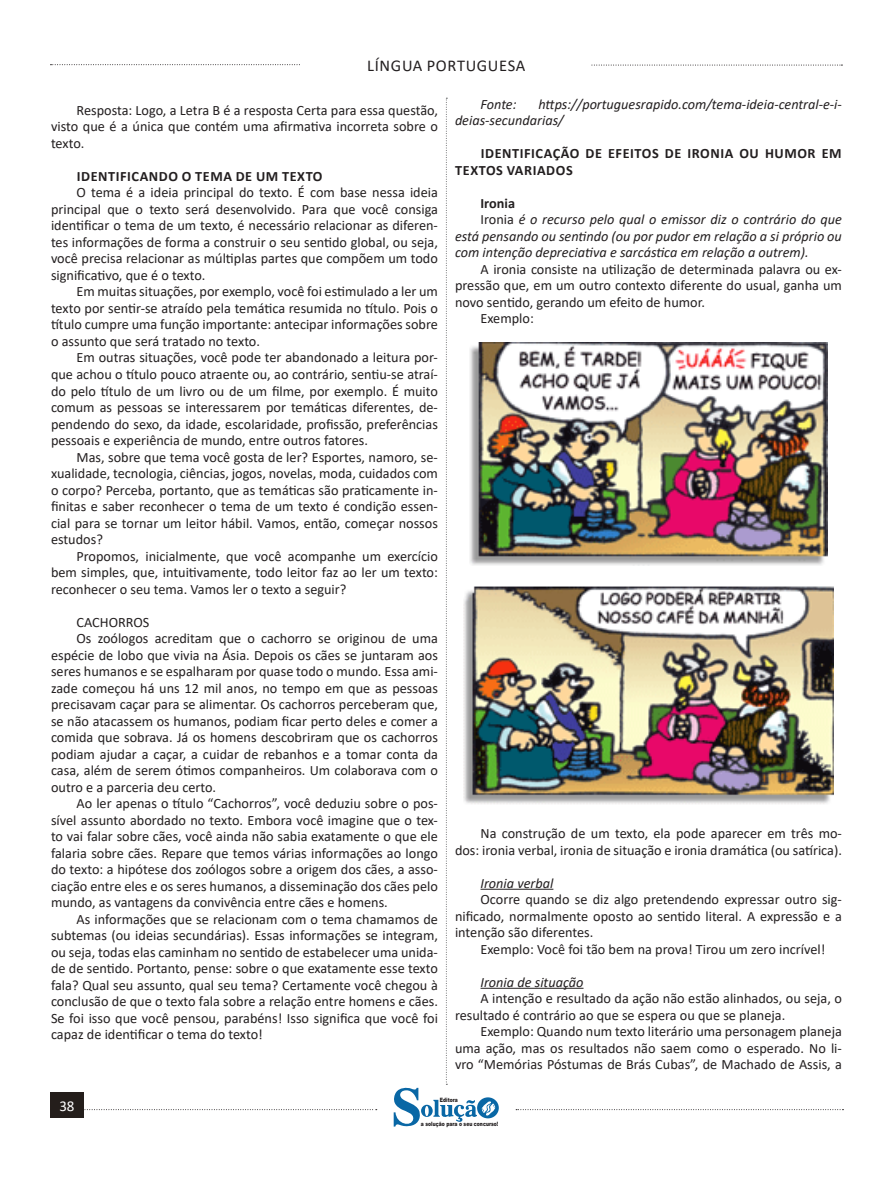
<style>
.page{position:relative;width:893px;height:1191px;background:#fff}
.page>*{position:absolute;margin:0;border:0;box-sizing:border-box;transform-origin:0 0}
.t1{font:16.5px "Calibri";letter-spacing:.04em;color:#231f20}
.t2{font:15px "Calibri";color:#fff}
.Re_Citação{font:14.25px/16.5px "Calibri";color:#231f20;text-align:justify}
.TEXTO_BASE{font:14.25px/16.5px "Calibri";color:#231f20;text-align:justify}
.TEXTO_BASE-2{font:italic 14.25px/16.5px "Calibri";color:#231f20;text-align:justify}
.Default{font:14.25px/16.5px "Calibri";color:#231f20;text-align:justify}
.Re_Citação-2{font:700 14.25px/16.5px "Calibri";letter-spacing:.04em;color:#231f20}
.FONT_REF{font:italic 14.25px/16.5px "Calibri";color:#231f20}
.TITULO_DE_ASSUNTO__CORPO{font:700 14.25px "Calibri";color:#231f20}
.t3{font:900 6px "Arial";color:#231f20;scale:.76 1}
.s1{font-style:normal}
</style>
<div class="page">
<svg style="left:84px;top:1109px;width:293px;height:1px"></svg>
<svg style="left:50px;top:64px;width:250px;height:1px"></svg>
<svg style="left:591px;top:65px;width:251px;height:1px"></svg>
<svg style="left:516px;top:1109px;width:327px;height:1px"></svg>
<div style="left:50px;top:1092px;width:34px;height:26px;background:#241e1b"></div>
<svg style="left:394px;top:98px;width:105px;height:1029px"></svg>
<hr style="left:480px;top:888px;width:73px;height:1px;background:#231f20">
<hr style="left:480px;top:987px;width:103px;height:1px;background:#231f20">
<img style="left:469px;top:342px;width:359px;height:223px">
<img style="left:463px;top:585px;width:371px;height:220px">
<p class="t1" style="left:367px;top:54px;width:160px">LÍNGUA PORTUGUESA</p>
<p class="Default" style="left:51px;top:102px;width:388px;text-indent:26px">Resposta: Logo, a Letra B é a resposta Certa para essa questão, visto que é a única que contém uma afirmativa incorreta sobre o texto.</p>
<p class="Re_Citação-2" style="left:77px;top:168px;width:247px">IDENTIFICANDO O TEMA DE UM TEXTO</p>
<p class="Re_Citação" style="left:51px;top:184px;width:388px;text-indent:26px">O tema é a ideia principal do texto. É com base nessa ideia principal que o texto será desenvolvido. Para que você consiga identificar o tema de um texto, é necessário relacionar as diferen&shy;tes informações de forma a construir o seu sentido global, ou seja, você precisa relacionar as múltiplas partes que compõem um todo significativo, que é o texto.</p>
<p class="Re_Citação" style="left:51px;top:283px;width:388px;text-indent:26px">Em muitas situações, por exemplo, você foi estimulado a ler um texto por sentir-se atraído pela temática resumida no título. Pois o título cumpre uma função importante: antecipar informações sobre o assunto que será tratado no texto.</p>
<p class="Re_Citação" style="left:51px;top:349px;width:388px;text-indent:26px">Em outras situações, você pode ter abandonado a leitura por&shy;que achou o título pouco atraente ou, ao contrário, sentiu-se atraí&shy;do pelo título de um livro ou de um filme, por exemplo. É muito comum as pessoas se interessarem por temáticas diferentes, de&shy;pendendo do sexo, da idade, escolaridade, profissão, preferências pessoais e experiência de mundo, entre outros fatores.</p>
<p class="Re_Citação" style="left:51px;top:448px;width:388px;text-indent:26px">Mas, sobre que tema você gosta de ler? Esportes, namoro, se&shy;xualidade, tecnologia, ciências, jogos, novelas, moda, cuidados com o corpo? Perceba, portanto, que as temáticas são praticamente in&shy;finitas e saber reconhecer o tema de um texto é condição essen&shy;cial para se tornar um leitor hábil. Vamos, então, começar nossos estudos?</p>
<p class="Re_Citação" style="left:51px;top:547px;width:388px;text-indent:26px">Propomos, inicialmente, que você acompanhe um exercício bem simples, que, intuitivamente, todo leitor faz ao ler um texto: reconhecer o seu tema. Vamos ler o texto a seguir?</p>
<p class="Re_Citação" style="left:77px;top:613px;width:74px">CACHORROS</p>
<p class="Re_Citação" style="left:51px;top:630px;width:388px;text-indent:26px">Os zoólogos acreditam que o cachorro se originou de uma espécie de lobo que vivia na Ásia. Depois os cães se juntaram aos seres humanos e se espalharam por quase todo o mundo. Essa ami&shy;zade começou há uns 12 mil anos, no tempo em que as pessoas precisavam caçar para se alimentar. Os cachorros perceberam que, se não atacassem os humanos, podiam ficar perto deles e comer a comida que sobrava. Já os homens descobriram que os cachorros podiam ajudar a caçar, a cuidar de rebanhos e a tomar conta da casa, além de serem ótimos companheiros. Um colaborava com o outro e a parceria deu certo.</p>
<p class="Re_Citação" style="left:51px;top:795px;width:388px;text-indent:26px">Ao ler apenas o título “Cachorros”, você deduziu sobre o pos&shy;sível assunto abordado no texto. Embora você imagine que o tex&shy;to vai falar sobre cães, você ainda não sabia exatamente o que ele falaria sobre cães. Repare que temos várias informações ao longo do texto: a hipótese dos zoólogos sobre a origem dos cães, a asso&shy;ciação entre eles e os seres humanos, a disseminação dos cães pelo mundo, as vantagens da convivência entre cães e homens.</p>
<p class="Re_Citação" style="left:51px;top:910px;width:388px;text-indent:26px">As informações que se relacionam com o tema chamamos de subtemas (ou ideias secundárias). Essas informações se integram, ou seja, todas elas caminham no sentido de estabelecer uma unida&shy;de de sentido. Portanto, pense: sobre o que exatamente esse texto fala? Qual seu assunto, qual seu tema? Certamente você chegou à conclusão de que o texto fala sobre a relação entre homens e cães.<br>Se foi isso que você pensou, parabéns! Isso significa que você foi capaz de identificar o tema do texto!</p>
<p class="FONT_REF" style="left:455px;top:95px;width:388px;text-indent:83px">https://portuguesrapido.com/tema-ideia-central-e-i&shy;deias-secundarias/</p>
<p class="Re_Citação-2" style="left:455px;top:145px;width:388px;text-indent:26px">IDENTIFICAÇÃO DE EFEITOS DE IRONIA OU HUMOR EM<br>TEXTOS VARIADOS</p>
<p class="TITULO_DE_ASSUNTO__CORPO" style="left:480px;top:193px;width:36px">Ironia</p>
<p class="TEXTO_BASE-2" style="left:455px;top:210px;width:388px;text-indent:26px"><span class="s1">Ironia</span> é o recurso pelo qual o emissor diz o contrário do que está pensando ou sentindo (ou por pudor em relação a si próprio ou com intenção depreciativa e sarcástica em relação a outrem).</p>
<p class="TEXTO_BASE" style="left:455px;top:260px;width:388px;text-indent:26px">A ironia consiste na utilização de determinada palavra ou ex&shy;pressão que, em um outro contexto diferente do usual, ganha um novo sentido, gerando um efeito de humor.</p>
<p class="TEXTO_BASE" style="left:480px;top:310px;width:55px">Exemplo:</p>
<p class="FONT_REF" style="left:480px;top:95px;width:38px">Fonte:</p>
<p class="TEXTO_BASE" style="left:455px;top:824px;width:388px;text-align:right">Na construção de um texto, ela pode aparecer em três mo&shy;dos: ironia verbal, ironia de situação e ironia dramática (ou satírica).</p>
<p class="TEXTO_BASE-2" style="left:480px;top:874px;width:74px">Ironia verbal</p>
<p class="TEXTO_BASE" style="left:455px;top:890px;width:388px;text-indent:26px">Ocorre quando se diz algo pretendendo expressar outro sig&shy;nificado, normalmente oposto ao sentido literal. A expressão e a intenção são diferentes.</p>
<p class="TEXTO_BASE" style="left:480px;top:940px;width:346px">Exemplo: Você foi tão bem na prova! Tirou um zero incrível!</p>
<p class="TEXTO_BASE-2" style="left:480px;top:973px;width:105px">Ironia de situação</p>
<p class="TEXTO_BASE" style="left:455px;top:989px;width:388px;text-indent:26px">A intenção e resultado da ação não estão alinhados, ou seja, o resultado é contrário ao que se espera ou que se planeja.</p>
<p class="TEXTO_BASE" style="left:455px;top:1022px;width:388px;text-indent:26px">Exemplo: Quando num texto literário uma personagem planeja uma ação, mas os resultados não saem como o esperado. No li&shy;vro “Memórias Póstumas de Brás Cubas”, de Machado de Assis, a</p>
<p class="t2" style="left:56px;top:1097px;width:20px">3838</p>
<p class="t3" style="left:440px;top:1095px;width:25px">Editora</p>
<p class="t3" style="left:421px;top:1119px;width:103px">a solução para o seu concurso!</p>
</div>
